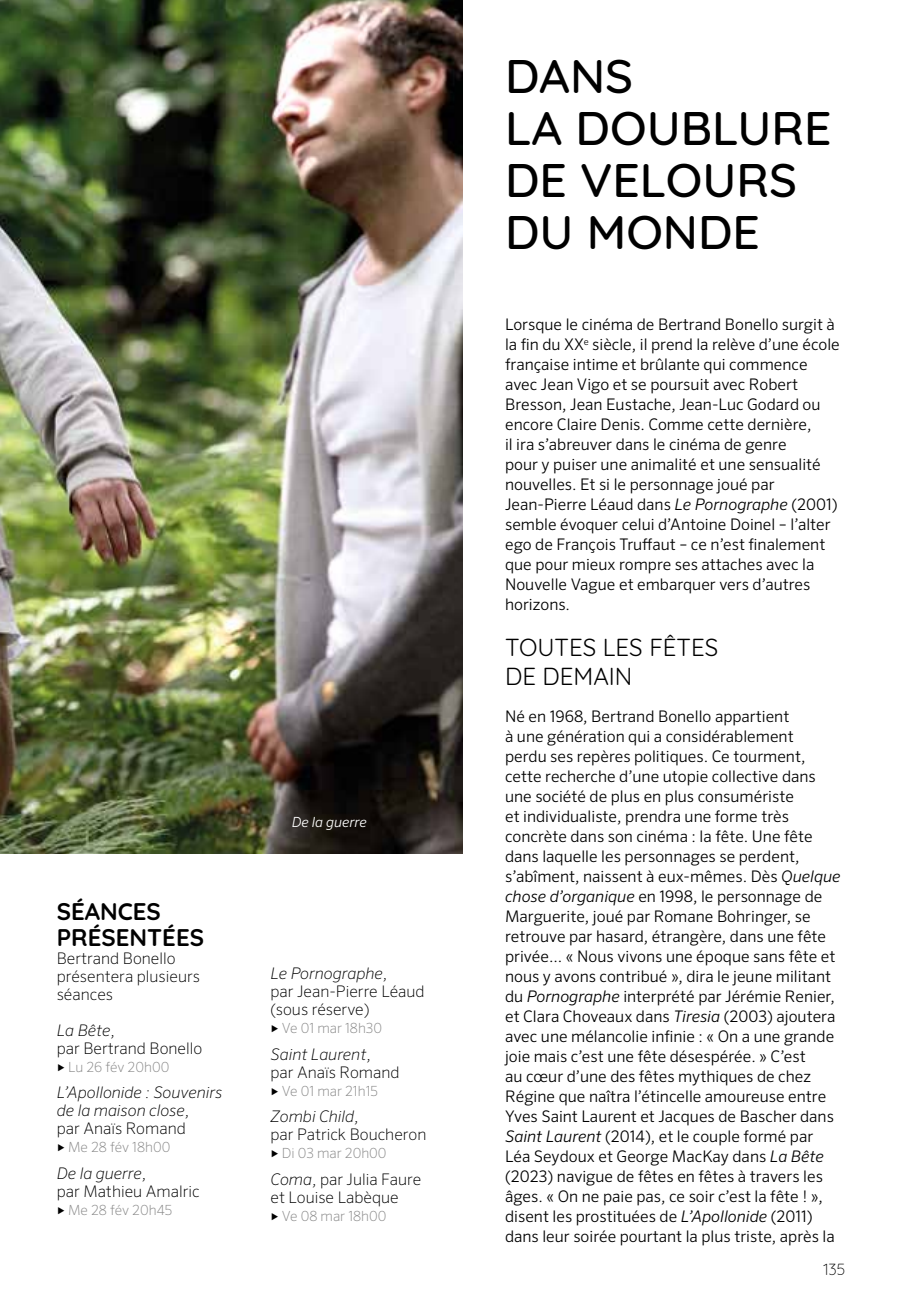
<style>
.page{position:relative;width:908px;height:1304px;background:#fff}
.page>*{position:absolute;margin:0;border:0;box-sizing:border-box;transform-origin:0 0}
.t1{font:500 48px/52px "Quicksand";color:#000}
.t2{font:24px/28.8px "Quicksand";color:#000}
.t3{font:700 24px/26px "Quicksand";color:#000}
.t4{font:300 16px/20px "Sero Pro";color:#000}
.t5{font:200 16px/18px "Sero Pro";color:#000}
.t6{font:italic 200 16px/18px "Sero Pro";color:#000}
.t7{font:300 16px "Quicksand";color:#000}
.t8{font:200 14px "Sero Pro";color:#878787}
.t9{font:italic 300 14px "Sero Pro";color:#fff}
.s1{font-style:italic}
.s2{color:#000}
.s3{font-style:normal}
</style>
<div class="page">
<img style="left:0;top:0;width:462px;height:853px">
<h2 class="t3" style="left:57px;top:896px;width:149px">SÉANCES<br>PRÉSENTÉES</h2>
<p class="t5" style="left:57px;top:949px;width:145px">Bertrand Bonello présentera plusieurs séances</p>
<p class="t5" style="left:57px;top:1021px;width:147px"><span class="s1">La Bête</span>,<br>par Bertrand Bonello</p>
<p class="t8" style="left:57px;top:1059px;width:114px"><span class="s2">►</span> Lu 26 fév 20h00</p>
<p class="t6" style="left:57px;top:1083px;width:167px">L’Apollonide : Souvenirs de la maison close<span class="s3">,<br>par Anaïs Romand</span></p>
<p class="t8" style="left:57px;top:1139px;width:115px"><span class="s2">►</span> Me 28 fév 18h00</p>
<p class="t5" style="left:57px;top:1164px;width:144px"><span class="s1">De la guerre</span>,<br>par Mathieu Amalric</p>
<p class="t8" style="left:57px;top:1202px;width:117px"><span class="s2">►</span> Me 28 fév 20h45</p>
<p class="t9" style="left:291px;top:814px;width:77px">De la guerre</p>
<p class="t5" style="left:270px;top:964px;width:155px"><span class="s1">Le Pornographe</span>,<br>par Jean-Pierre Léaud (sous réserve)</p>
<p class="t8" style="left:270px;top:1020px;width:113px"><span class="s2">►</span> Ve 01 mar 18h30</p>
<p class="t5" style="left:270px;top:1045px;width:130px"><span class="s1">Saint Laurent</span>,<br>par Anaïs Romand</p>
<p class="t8" style="left:270px;top:1082px;width:109px"><span class="s2">►</span> Ve 01 mar 21h15</p>
<p class="t5" style="left:270px;top:1107px;width:157px"><span class="s1">Zombi Child</span>,<br>par Patrick Boucheron</p>
<p class="t8" style="left:270px;top:1145px;width:117px"><span class="s2">►</span> Di 03 mar 20h00</p>
<p class="t5" style="left:270px;top:1170px;width:152px"><span class="s1">Coma</span>, par Julia Faure et Louise Labèque</p>
<p class="t8" style="left:270px;top:1207px;width:117px"><span class="s2">►</span> Ve 08 mar 18h00</p>
<h1 class="t1" style="left:505px;top:46px;width:328px">DANS<br>LA DOUBLURE<br>DE VELOURS<br>DU MONDE</h1>
<p class="t4" style="left:505px;top:314px;width:336px">Lorsque le cinéma de Bertrand Bonello surgit à la fin du XX<sup>e</sup> siècle, il prend la relève d’une école française intime et brûlante qui commence avec Jean Vigo et se poursuit avec Robert Bresson, Jean Eustache, Jean-Luc Godard ou encore Claire Denis. Comme cette dernière,<br>il ira s’abreuver dans le cinéma de genre<br>pour y puiser une animalité et une sensualité nouvelles. Et si le personnage joué par Jean-Pierre Léaud dans <span class="s1">Le Pornographe</span> (2001) semble évoquer celui d’Antoine Doinel – l’alter ego de François Truffaut – ce n’est finalement que pour mieux rompre ses attaches avec la Nouvelle Vague et embarquer vers d’autres horizons.</p>
<h2 class="t2" style="left:505px;top:630px;width:214px">TOUTES LES FÊTES<br>DE DEMAIN</h2>
<p class="t4" style="left:505px;top:706px;width:337px">Né en 1968, Bertrand Bonello appartient<br>à une génération qui a considérablement<br>perdu ses repères politiques. Ce tourment, cette recherche d’une utopie collective dans une société de plus en plus consumériste<br>et individualiste, prendra une forme très concrète dans son cinéma : la fête. Une fête dans laquelle les personnages se perdent, s’abîment, naissent à eux-mêmes. Dès <span class="s1">Quelque chose d’organique</span> en 1998, le personnage de Marguerite, joué par Romane Bohringer, se retrouve par hasard, étrangère, dans une fête privée... « Nous vivons une époque sans fête et nous y avons contribué », dira le jeune militant du <span class="s1">Pornographe</span> interprété par Jérémie Renier, et Clara Choveaux dans <span class="s1">Tiresia</span> (2003) ajoutera avec une mélancolie infinie : « On a une grande joie mais c’est une fête désespérée. » C’est<br>au cœur d’une des fêtes mythiques de chez Régine que naîtra l’étincelle amoureuse entre Yves Saint Laurent et Jacques de Bascher dans <span class="s1">Saint Laurent</span> (2014), et le couple formé par Léa Seydoux et George MacKay dans <span class="s1">La Bête </span>(2023) navigue de fêtes en fêtes à travers les âges. « On ne paie pas, ce soir c’est la fête ! », disent les prostituées de <span class="s1">L’Apollonide</span> (2011) dans leur soirée pourtant la plus triste, après la</p>
<p class="t7" style="left:823px;top:1257px;width:24px">135</p>
</div>
